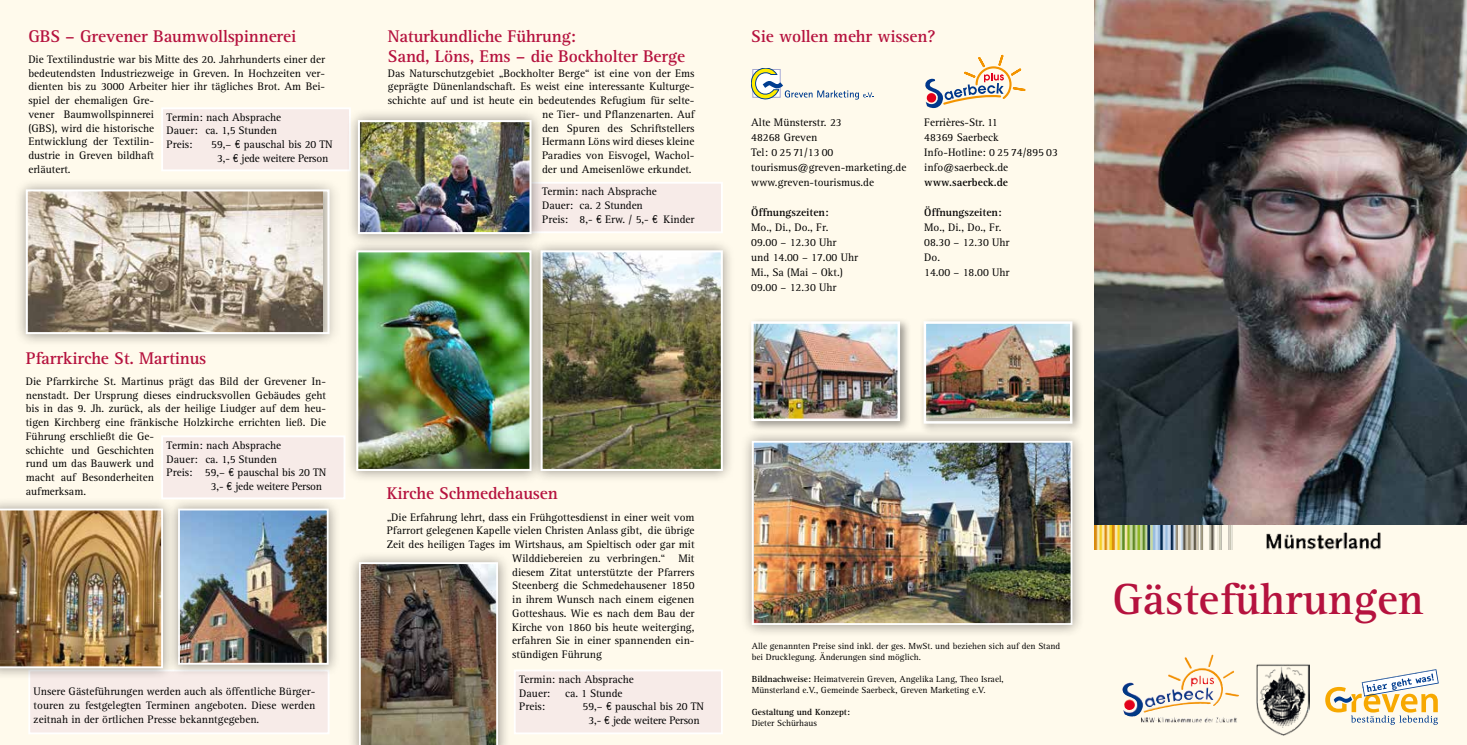
<style>
.page{position:relative;width:1467px;height:745px;background:#fff}
.page>*{position:absolute;margin:0;border:0;box-sizing:border-box;transform-origin:0 0}
.t1{font:700 45px "Rotis Serif";color:#b5123e}
.t2{font:700 17.5px/20px "Rotis Serif";letter-spacing:-.01em;color:#b5123e}
.t3{font:11.25px/13.8px "Rotis Serif";color:#000}
.t4{font:11.25px/13.8px "Rotis Serif";letter-spacing:-.02em;color:#000;text-align:center}
.t5{font:700 11.25px "Rotis Serif";color:#000}
.t6{font:9.12px/11px "Rotis Serif";color:#000}
.t7{font:700 9.12px "Rotis Serif";color:#000}
.s1{font-family:"Euro Classic"}
.s2{font-weight:700}
</style>
<div class="page">
<div style="left:0;top:0;width:1467px;height:744px;background:#fffaec"></div>
<div style="left:28px;top:669px;width:302px;height:64px;background:#f7ebe8;border:2px solid #fff"></div>
<svg style="left:1325px;top:669px;width:114px;height:55px"></svg>
<img style="left:1095px;top:524px;width:299px;height:25px">
<img style="left:1095px;top:0;width:372px;height:524px">
<div style="left:747px;top:317px;width:164px;height:115px;background:#000;opacity:.4"></div>
<img style="left:754px;top:324px;width:143px;height:94px">
<div style="left:751px;top:321px;width:149px;height:100px;border:2px solid #fff"></div>
<div style="left:920px;top:317px;width:163px;height:117px;background:#000;opacity:.4"></div>
<img style="left:927px;top:324px;width:142px;height:93px">
<div style="left:924px;top:321px;width:148px;height:102px;border:2px solid #fff"></div>
<img style="left:1181px;top:654px;width:42px;height:51px">
<div style="left:0;top:497px;width:175px;height:183px;background:#000;opacity:.4"></div>
<img style="left:0;top:508px;width:163px;height:159px">
<div style="left:167px;top:497px;width:174px;height:179px;background:#000;opacity:.4"></div>
<img style="left:181px;top:511px;width:145px;height:150px">
<div style="left:178px;top:508px;width:151px;height:156px;border:2px solid #fff"></div>
<img style="left:1256px;top:664px;width:54px;height:70px">
<div style="left:162px;top:108px;width:188px;height:62px;background:#f7ebe8"></div>
<div style="left:161px;top:107px;width:190px;height:64px;border:2px solid #fff"></div>
<div style="left:509px;top:183px;width:213px;height:49px;background:#f7ebe8"></div>
<div style="left:508px;top:182px;width:215px;height:51px;border:2px solid #fff"></div>
<div style="left:162px;top:436px;width:182px;height:62px;background:#f7ebe8"></div>
<div style="left:161px;top:435px;width:184px;height:64px;border:2px solid #fff"></div>
<div style="left:515px;top:670px;width:207px;height:63px;background:#f7ebe8"></div>
<div style="left:514px;top:669px;width:209px;height:64px;border:2px solid #fff"></div>
<div style="left:14px;top:178px;width:328px;height:168px;background:#000;opacity:.4"></div>
<img style="left:29px;top:192px;width:294px;height:139px">
<div style="left:26px;top:189px;width:304px;height:145px;border:2px solid #fff"></div>
<div style="left:346px;top:109px;width:198px;height:137px;background:#000;opacity:.4"></div>
<img style="left:361px;top:123px;width:167px;height:108px">
<div style="left:358px;top:120px;width:173px;height:114px;border:2px solid #fff"></div>
<div style="left:345px;top:239px;width:199px;height:243px;background:#000;opacity:.4"></div>
<img style="left:359px;top:253px;width:169px;height:214px">
<div style="left:356px;top:250px;width:175px;height:220px;border:2px solid #fff"></div>
<div style="left:529px;top:239px;width:206px;height:243px;background:#000;opacity:.4"></div>
<img style="left:544px;top:253px;width:176px;height:214px">
<div style="left:541px;top:250px;width:182px;height:220px;border:2px solid #fff"></div>
<div style="left:347px;top:550px;width:163px;height:194px;background:#000;opacity:.4"></div>
<svg style="left:359px;top:562px;width:139px;height:182px"></svg>
<svg style="left:751px;top:68px;width:122px;height:31px"></svg>
<svg style="left:925px;top:55px;width:101px;height:54px"></svg>
<div style="left:740px;top:429px;width:345px;height:207px;background:#000;opacity:.4"></div>
<img style="left:755px;top:443px;width:314px;height:178px">
<div style="left:752px;top:440px;width:320px;height:184px;border:2px solid #fff"></div>
<h2 class="t2" style="left:28px;top:26px;width:270px">GBS – Grevener Baumwollspinnerei</h2>
<p class="t3" style="left:28px;top:53px;width:298px">Die Textilindustrie war bis Mitte des 20. Jahrhunderts einer der bedeutendsten Industriezweige in Greven. In Hochzeiten ver&shy;dienten bis zu 3000 Arbeiter hier ihr tägliches Brot. Am Bei&shy;spiel der ehemaligen Gre-<br>vener Baumwollspinnerei<br>(GBS), wird die historische<br>Entwicklung der Textilin-<br>dustrie in Greven bildhaft<br>erläutert.</p>
<p class="t3" style="left:167px;top:110px;width:116px">Termin: nach Absprache<br>Dauer: ca. 1,5 Stunden<br>Preis:</p>
<p class="t4" style="left:211px;top:138px;width:123px">59,– <span class="s1">E</span> pauschal bis 20 TN<br>3,- <span class="s1">E</span> jede weitere Person</p>
<h2 class="t2" style="left:26px;top:348px;width:182px">Pfarrkirche St. Martinus</h2>
<p class="t3" style="left:26px;top:374px;width:302px">Die Pfarrkirche St. Martinus prägt das Bild der Grevener In&shy;nenstadt. Der Ursprung dieses eindrucksvollen Gebäudes geht bis in das 9. Jh. zurück, als der heilige Liudger auf dem heu&shy;tigen Kirchberg eine fränkische Holzkirche errichten ließ. Die Führung erschließt die Ge-<br>schichte und Geschichten<br>rund um das Bauwerk und<br>macht auf Besonderheiten<br>aufmerksam.</p>
<p class="t3" style="left:167px;top:438px;width:116px">Termin: nach Absprache</p>
<p class="t3" style="left:167px;top:452px;width:112px">Dauer: ca. 1,5 Stunden</p>
<p class="t3" style="left:167px;top:465px;width:161px">Preis: 59,– <span class="s1">E</span> pauschal bis 20 TN</p>
<p class="t4" style="left:211px;top:479px;width:113px">3,- <span class="s1">E</span> jede weitere Person</p>
<p class="t3" style="left:34px;top:684px;width:283px;text-align:justify">Unsere Gästeführungen werden auch als öffentliche Bürger&shy;touren zu festgelegten Terminen angeboten. Diese werden zeitnah in der örtlichen Presse bekanntgegeben.</p>
<h2 class="t2" style="left:388px;top:26px;width:299px">Naturkundliche Führung:<br>Sand, Löns, Ems – die Bockholter Berge</h2>
<p class="t3" style="left:388px;top:66px;width:308px;text-align:right">Das Naturschutzgebiet „Bockholter Berge“ ist eine von der Ems geprägte Dünenlandschaft. Es weist eine interessante Kulturge&shy;schichte auf und ist heute ein bedeutendes Refugium für selte&shy;ne Tier- und Pflanzenarten. Auf<br>den Spuren des Schriftstellers<br>Hermann Löns wird dieses kleine<br>Paradies von Eisvogel, Wachol-<br>der und Ameisenlöwe erkundet.</p>
<p class="t3" style="left:542px;top:185px;width:154px">Termin: nach Absprache<br>Dauer: ca. 2 Stunden<br>Preis: 8,- <span class="s1">E</span> Erw. / 5,- <span class="s1">E</span> Kinder</p>
<h2 class="t2" style="left:751px;top:26px;width:186px">Sie wollen mehr wissen?</h2>
<p class="t3" style="left:751px;top:115px;width:157px;line-height:15px">Alte Münsterstr. 23<br>48268 Greven<br>Tel: 0 25 71/13 00 tourismus@greven-marketing.de www.greven-tourismus.de</p>
<p class="t5" style="left:751px;top:206px;width:79px">Öffnungszeiten:</p>
<p class="t3" style="left:751px;top:220px;width:108px;line-height:15px">Mo., Di., Do., Fr.<br>09.00 – 12.30 Uhr<br>und 14.00 – 17.00 Uhr<br>Mi., Sa (Mai – Okt.)<br>09.00 – 12.30 Uhr</p>
<p class="t3" style="left:924px;top:115px;width:135px;line-height:15px">Ferrières-Str. 11<br>48369 Saerbeck<br>Info-Hotline: 0 25 74/895 03 info@saerbeck.de</p>
<p class="t5" style="left:924px;top:176px;width:85px">www.saerbeck.de</p>
<p class="t5" style="left:924px;top:206px;width:79px">Öffnungszeiten:</p>
<p class="t3" style="left:924px;top:220px;width:87px;line-height:15px">Mo., Di., Do., Fr.<br>08.30 – 12.30 Uhr<br>Do.<br>14.00 – 18.00 Uhr</p>
<h2 class="t2" style="left:387px;top:483px;width:173px">Kirche Schmedehausen</h2>
<p class="t3" style="left:387px;top:510px;width:309px">„Die Erfahrung lehrt, dass ein Frühgottesdienst in einer weit vom</p>
<p class="t3" style="left:387px;top:523px;width:309px">Pfarrort gelegenen Kapelle vielen Christen Anlass gibt, die übrige</p>
<p class="t3" style="left:387px;top:537px;width:309px">Zeit des heiligen Tages im Wirtshaus, am Spieltisch oder gar mit</p>
<p class="t3" style="left:512px;top:551px;width:184px">Wilddiebereien zu verbringen.“ Mit</p>
<p class="t3" style="left:512px;top:565px;width:184px">diesem Zitat unterstützte der Pfarrers</p>
<p class="t3" style="left:512px;top:578px;width:184px">Steenberg die Schmedehausener 1850</p>
<p class="t3" style="left:512px;top:592px;width:184px">in ihrem Wunsch nach einem eigenen</p>
<p class="t3" style="left:512px;top:606px;width:184px">Gotteshaus. Wie es nach dem Bau der</p>
<p class="t3" style="left:512px;top:620px;width:184px">Kirche von 1860 bis heute weiterging,</p>
<p class="t3" style="left:512px;top:633px;width:184px">erfahren Sie in einer spannenden ein-</p>
<p class="t3" style="left:512px;top:647px;width:91px">stündigen Führung</p>
<p class="t3" style="left:519px;top:672px;width:116px">Termin: nach Absprache<br>Dauer:</p>
<p class="t3" style="left:565px;top:686px;width:59px">ca. 1 Stunde</p>
<p class="t3" style="left:519px;top:699px;width:28px">Preis:</p>
<p class="t4" style="left:583px;top:699px;width:123px">59,– <span class="s1">E</span> pauschal bis 20 TN<br>3,- <span class="s1">E</span> jede weitere Person</p>
<p class="t6" style="left:752px;top:640px;width:310px">Alle genannten Preise sind inkl. der ges. MwSt. und beziehen sich auf den Stand bei Drucklegung. Änderungen sind möglich.</p>
<p class="t6" style="left:752px;top:673px;width:254px"><span class="s2">Bildnachweise:</span> Heimatverein Greven, Angelika Lang, Theo Israel,<br>Münsterland e.V., Gemeinde Saerbeck, Greven Marketing e.V.</p>
<p class="t7" style="left:752px;top:705px;width:100px">Gestaltung und Konzept:</p>
<p class="t6" style="left:752px;top:716px;width:67px">Dieter Schürhaus</p>
<h1 class="t1" style="left:1113px;top:572px;width:313px">Gästeführungen</h1>
</div>
